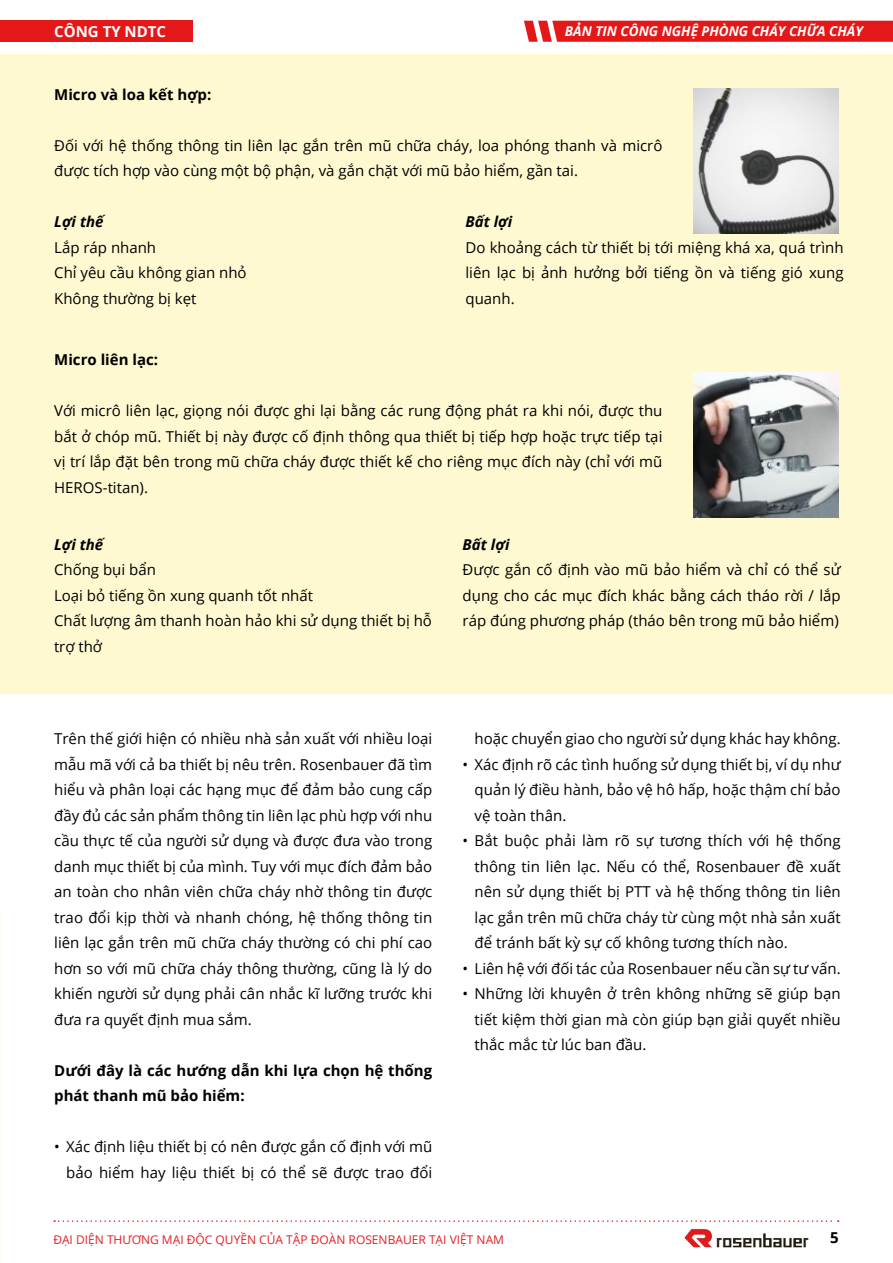
<style>
.page{position:relative;width:893px;height:1263px;background:#fff}
.page>*{position:absolute;margin:0;border:0;box-sizing:border-box;transform-origin:0 0}
.t1{font:15px/25.5px "Open Sans";color:#000;text-align:justify}
.t2{font:700 15px/25.5px "Open Sans";color:#000}
.t3{font:italic 700 15px "Open Sans";color:#000}
.t4{font:700 15px "Open Sans";color:#fff}
.t5{font:700 15px "Open Sans";color:#000101}
.t6{font:italic 700 13.5px "Open Sans";color:#fff}
.t7{font:12px "Open Sans";color:#e41f26}
</style>
<div class="page">
<div style="left:1px;top:54px;width:892px;height:639px;background:#fef9d0"></div>
<img style="left:693px;top:88px;width:146px;height:146px">
<img style="left:693px;top:372px;width:146px;height:145px">
<svg style="left:54px;top:1220px;width:785px;height:2px"></svg>
<img style="left:684px;top:1228px;width:125px;height:20px">
<svg style="left:524px;top:21px;width:369px;height:21px;background:#e52223"></svg>
<div style="left:0;top:21px;width:192px;height:21px;background:#e41819"></div>
<p class="t4" style="left:54px;top:21px;width:113px">Công Ty N DTC</p>
<p class="t6" style="left:565px;top:22px;width:300px">BẢN TIN CÔNG NGHỆ PHÒNG CHÁY CHỮA CHÁY</p>
<p class="t2" style="left:54px;top:81px;width:159px">M icro và loa kết hợp:</p>
<p class="t1" style="left:54px;top:132px;width:610px">Đối với hệ thống thông tin liên lạc gắn trên mũ chữa cháy, loa phóng thanh và micrô được tích hợp vào cùng một bộ phận, và gắn chặt với mũ bảo hiểm, gần tai.</p>
<p class="t3" style="left:54px;top:211px;width:51px">LỢI THẾ</p>
<p class="t1" style="left:54px;top:234px;width:194px;text-align:left">Lắp ráp nhanh<br>Chỉ yêu cầu không gian nhỏ<br>Không thường bị kẹt</p>
<p class="t3" style="left:465px;top:211px;width:48px">BẤT LỢI</p>
<p class="t1" style="left:465px;top:234px;width:380px">Do khoảng cách từ thiết bị tới miệng khá xa, quá trình liên lạc bị ảnh hưởng bởi tiếng ồn và tiếng gió xung quanh.</p>
<p class="t2" style="left:54px;top:347px;width:105px">M icro liên lạc:</p>
<p class="t1" style="left:54px;top:398px;width:610px">Với micrô liên lạc, giọng nói được ghi lại bằng các rung động phát ra khi nói, được thu bắt ở chóp mũ. Thiết bị này được cố định thông qua thiết bị tiếp hợp hoặc trực tiếp tại vị trí lắp đặt bên trong mũ chữa cháy được thiết kế cho riêng mục đích này (chỉ với mũ HEROS-titan).</p>
<p class="t3" style="left:54px;top:534px;width:51px">LỢI THẾ</p>
<p class="t1" style="left:54px;top:557px;width:380px;text-align:left">Chống bụi bẩn<br>Loại bỏ tiếng ồn xung quanh tốt nhất<br>Chất lượng âm thanh hoàn hảo khi sử dụng thiết bị hỗ trợ thở</p>
<p class="t1" style="left:54px;top:726px;width:380px">Trên thế giới hiện có nhiều nhà sản xuất với nhiều loại mẫu mã với cả ba thiết bị nêu trên. Rosenbauer đã tìm hiểu và phân loại các hạng mục để đảm bảo cung cấp đầy đủ các sản phẩm thông tin liên lạc phù hợp với nhu cầu thực tế của người sử dụng và được đưa vào trong danh mục thiết bị của mình. Tuy với mục đích đảm bảo an toàn cho nhân viên chữa cháy nhờ thông tin được trao đổi kịp thời và nhanh chóng, hệ thống thông tin liên lạc gắn trên mũ chữa cháy thường có chi phí cao hơn so với mũ chữa cháy thông thường, cũng là lý do khiến người sử dụng phải cân nhắc kĩ lưỡng trước khi đưa ra quyết định mua sắm.</p>
<p class="t2" style="left:54px;top:1057px;width:379px">Dưới đây là các hướng dẫn khi lựa chọn hệ thống phát thanh mũ bảo hiểm:</p>
<p class="t1" style="left:54px;top:1134px;width:380px;text-align:right">• Xác định liệu thiết bị có nên được gắn cố định với mũ bảo hiểm hay liệu thiết bị có thể sẽ được trao đổi</p>
<p class="t3" style="left:463px;top:534px;width:48px">BẤT LỢI</p>
<p class="t1" style="left:463px;top:557px;width:380px">Được gắn cố định vào mũ bảo hiểm và chỉ có thể sử dụng cho các mục đích khác bằng cách tháo rời / lắp ráp đúng phương pháp (tháo bên trong mũ bảo hiểm)</p>
<p class="t1" style="left:475px;top:726px;width:368px">hoặc chuyển giao cho người sử dụng khác hay không.</p>
<p class="t1" style="left:475px;top:751px;width:368px;text-indent:-12px">• Xác định rõ các tình huống sử dụng thiết bị, ví dụ như quản lý điều hành, bảo vệ hô hấp, hoặc thậm chí bảo vệ toàn thân.</p>
<p class="t1" style="left:475px;top:828px;width:368px;text-indent:-12px">• Bắt buộc phải làm rõ sự tương thích với hệ thống thông tin liên lạc. Nếu có thể, Rosenbauer đề xuất nên sử dụng thiết bị PTT và hệ thống thông tin liên lạc gắn trên mũ chữa cháy từ cùng một nhà sản xuất để tránh bất kỳ sự cố không tương thích nào.</p>
<p class="t1" style="left:463px;top:955px;width:380px">• Liên hệ với đối tác của Rosenbauer nếu cần sự tư vấn.</p>
<p class="t1" style="left:475px;top:981px;width:368px;text-indent:-12px">• Những lời khuyên ở trên không những sẽ giúp bạn tiết kiệm thời gian mà còn giúp bạn giải quyết nhiều thắc mắc từ lúc ban đầu.</p>
<p class="t7" style="left:53px;top:1231px;width:452px">Đại diện Thương mại độc quyền của tập đoàn Rosenbauer tại Việt Nam</p>
<p class="t5" style="left:830px;top:1227px;width:10px">5</p>
</div>
